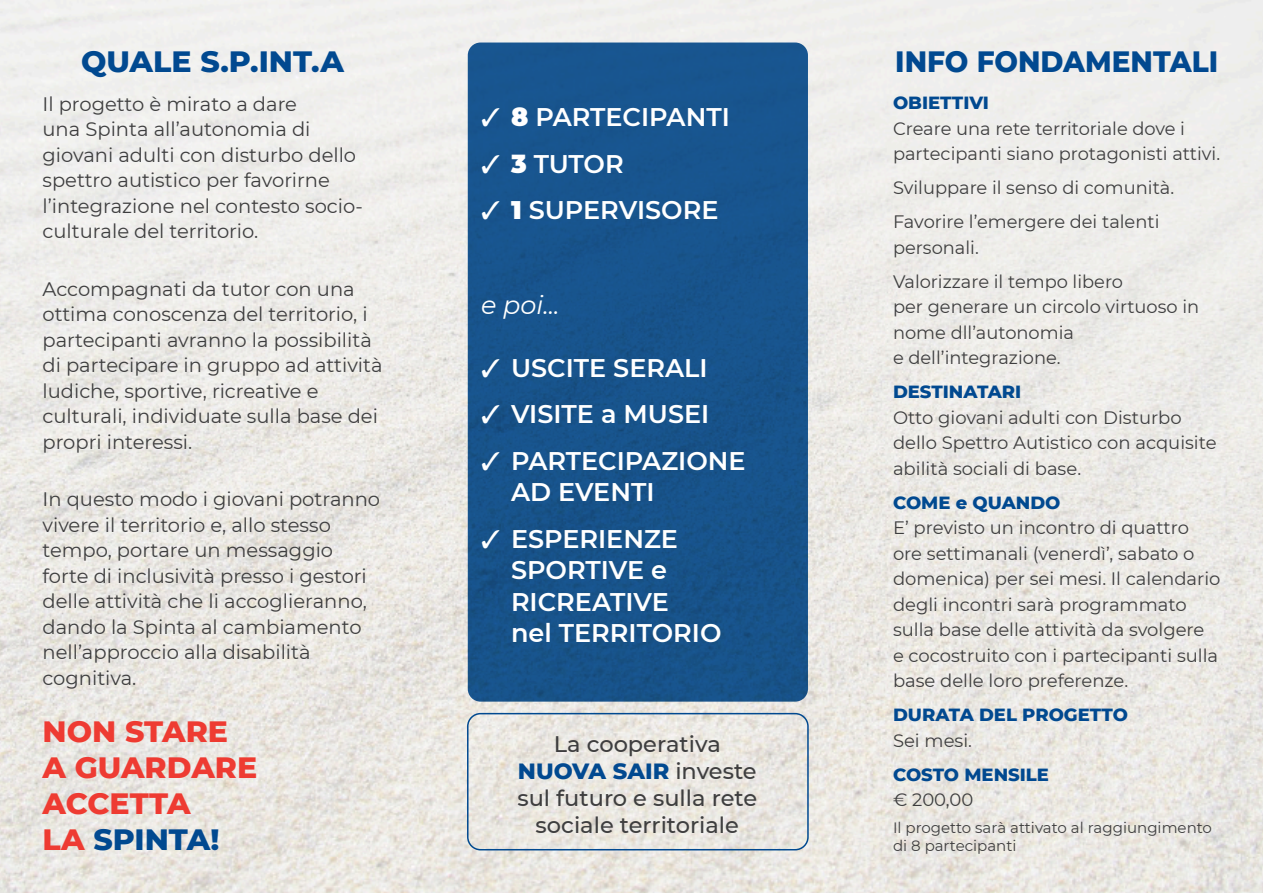
<style>
.page{position:relative;width:1263px;height:893px;background:#fff}
.page>*{position:absolute;margin:0;border:0;box-sizing:border-box;transform-origin:0 0}
.t1{font:800 30px "Montserrat";color:#ee3b32}
.t2{font:800 30px "Montserrat";color:#014990}
.t3{font:800 30px "Montserrat";color:#014990;scale:.93 1}
.t4{font:600 25.5px/31.5px "Montserrat";color:#fff}
.t5{font:italic 25.5px "Montserrat";color:#fff}
.t6{font:500 22.5px/27px "Montserrat";color:#3e3e3f;text-align:center}
.t7{font:19.5px/25.5px "Montserrat";color:#3e3e3f}
.t8{font:18px/25.5px "Montserrat";color:#3e3e3f}
.t9{font:800 18px/25.5px "Montserrat";color:#014990}
.t10{font:15px/18px "Montserrat";color:#3e3e3f}
.s1{font-weight:800;color:#014990}
.s2{font-weight:400;color:#3e3e3f}
.s3{font-weight:900}
.s4{color:#ee3b32}
</style>
<div class="page">
<img style="left:0;top:0;width:1263px;height:893px">
<div style="left:468px;top:43px;width:340px;height:659px;background:#18548d;border-radius:13px"></div>
<div style="left:467px;top:713px;width:342px;height:137px;border:2px solid #014990;border-radius:13px"></div>
<p class="t2" style="left:81px;top:39px;width:264px">QUALE S.P.INT.A</p>
<p class="t3" style="left:895px;top:39px;width:349px">INFO FONDAMENTALI</p>
<p class="t7" style="left:43px;top:90px;width:322px">Il progetto è mirato a dare<br>una Spinta all’autonomia di giovani adulti con disturbo dello spettro autistico per favorirne l’integrazione nel contesto socio&shy;culturale del territorio.</p>
<p class="t8" style="left:893px;top:89px;width:329px"><span class="s1">OBIETTIVI<br></span>Creare una rete territoriale dove i partecipanti siano protagonisti attivi.</p>
<p class="t8" style="left:893px;top:174px;width:283px">Sviluppare il senso di comunità.</p>
<p class="t8" style="left:893px;top:208px;width:268px">Favorire l’emergere dei talenti personali.</p>
<p class="t8" style="left:893px;top:268px;width:308px">Valorizzare il tempo libero<br>per generare un circolo virtuoso in nome dll’autonomia<br>e dell’integrazione.</p>
<p class="t8" style="left:893px;top:378px;width:325px"><span class="s1">DESTINATARI<br></span>Otto giovani adulti con Disturbo dello Spettro Autistico con acquisite abilità sociali di base.</p>
<p class="t8" style="left:893px;top:489px;width:329px"><span class="s1">COME e QUANDO<br></span>E’ previsto un incontro di quattro ore settimanali (venerdì’, sabato o domenica) per sei mesi. Il calendario degli incontri sarà programmato sulla base delle attività da svolgere<br>e cocostruito con i partecipanti sulla base delle loro preferenze.</p>
<p class="t9" style="left:893px;top:701px;width:236px">DURATA DEL PROGETTO<br><span class="s2">Sei mesi.</span></p>
<p class="t9" style="left:893px;top:761px;width:158px">COSTO MENSILE <span class="s2">€ 200,00</span></p>
<p class="t10" style="left:893px;top:818px;width:321px">Il progetto sarà attivato al raggiungimento di 8 partecipanti</p>
<p class="t4" style="left:481px;top:100px;width:250px">✓ <span class="s3">8</span> PARTECIPANTI</p>
<p class="t4" style="left:481px;top:147px;width:144px">✓ <span class="s3">3</span> TUTOR</p>
<p class="t4" style="left:481px;top:193px;width:239px">✓ <span class="s3">1</span> SUPERVISORE</p>
<p class="t7" style="left:43px;top:275px;width:342px">Accompagnati da tutor con una ottima conoscenza del territorio, i partecipanti avranno la possibilità di partecipare in gruppo ad attività ludiche, sportive, ricreative e culturali, individuate sulla base dei propri interessi.</p>
<p class="t7" style="left:43px;top:486px;width:339px">In questo modo i giovani potranno vivere il territorio e, allo stesso tempo, portare un messaggio forte di inclusività presso i gestori delle attività che li accoglieranno, dando la Spinta al cambiamento nell’approccio alla disabilità cognitiva.</p>
<p class="t5" style="left:481px;top:287px;width:80px">e poi...</p>
<p class="t4" style="left:481px;top:351px;width:228px">✓ USCITE SERALI</p>
<p class="t4" style="left:481px;top:397px;width:230px">✓ VISITE a MUSEI</p>
<p class="t4" style="left:511px;top:444px;width:236px;text-indent:-30px">✓ PARTECIPAZIONE<br>AD EVENTI</p>
<p class="t4" style="left:511px;top:522px;width:212px;text-indent:-30px">✓ ESPERIENZE<br>SPORTIVE e<br>RICREATIVE<br>nel TERRITORIO</p>
<p class="t1" style="left:43px;top:710px;width:187px">NON STARE</p>
<p class="t1" style="left:43px;top:746px;width:216px">A GUARDARE</p>
<p class="t1" style="left:43px;top:782px;width:150px">ACCETTA</p>
<p class="t2" style="left:43px;top:818px;width:179px"><span class="s4">LA</span> SPINTA!</p>
<p class="t6" style="left:517px;top:730px;width:241px">La cooperativa<br><span class="s1">NUOVA SAIR</span> investe sul futuro e sulla rete sociale territoriale</p>
</div>
